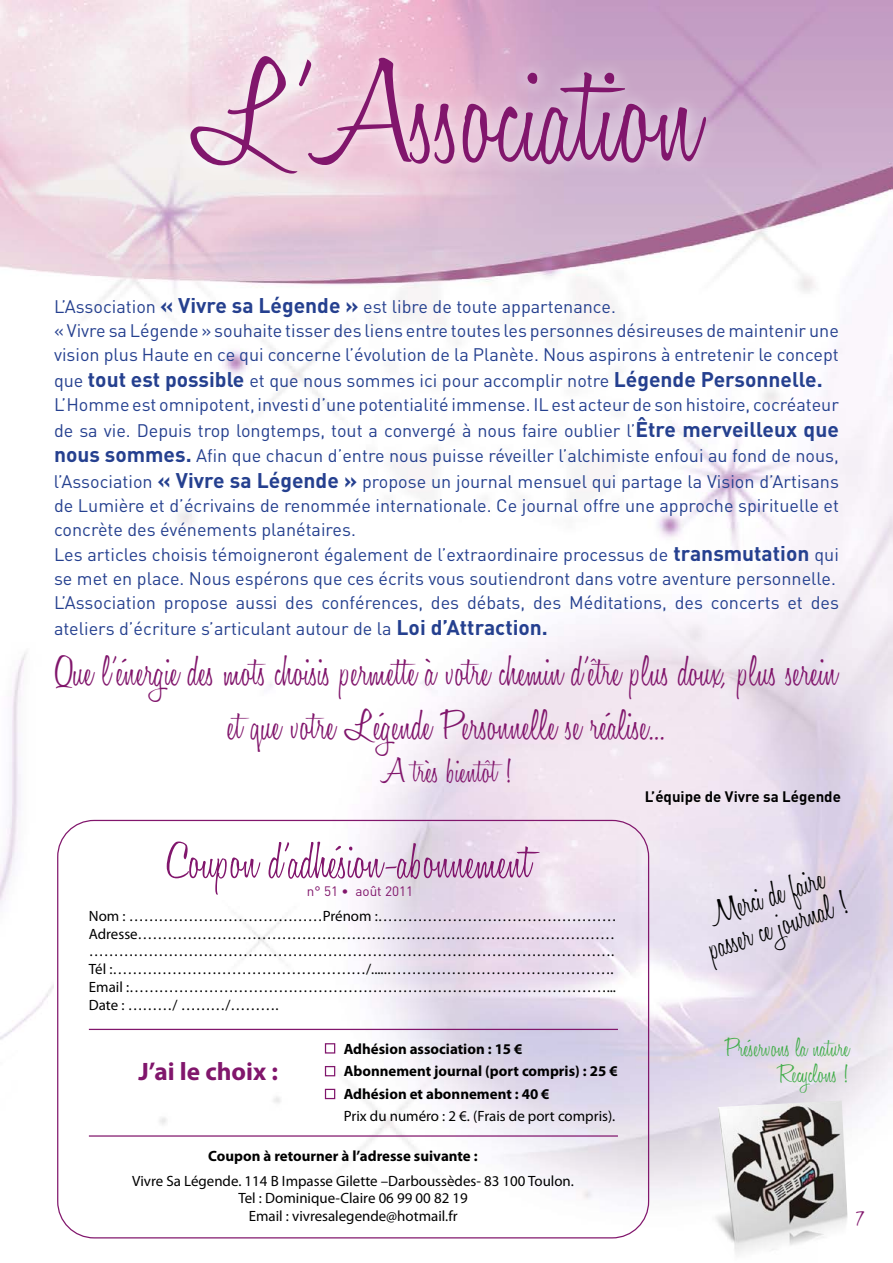
<style>
.page{position:relative;width:893px;height:1263px;background:#fff}
.page>*{position:absolute;margin:0;border:0;box-sizing:border-box;transform-origin:0 0}
.t1{font:300 150px "Honey Script";color:#81166c}
.t2{font:300 52.65px "Honey Script";color:#81166c}
.t3{font:300 43.5px/54px "Honey Script";color:#81166c;text-align:center}
.t4{font:300 36px/31.5px "Honey Script";color:#000;text-align:center}
.t5{font:300 36px "Honey Script";color:#81166c}
.t6{font:300 27px/26px "Honey Script";color:#41ad49;text-align:right}
.t7{font:700 25.35px "Myriad Pro";color:#81166c}
.t8{font:300 22.5px "Honey Script";color:#81166c}
.t9{font:18px/24.8px "DIN";color:#25408f}
.t10{font:700 15px "DIN";color:#000}
.t11{font:14.85px/17.9px "Myriad Pro";color:#000}
.t12{font:700 14.85px/22.4px "Myriad Pro";color:#000}
.t13{font:13.5px "DIN";color:#81166c}
.s1{font-weight:700;font-size:21px}
</style>
<div class="page">
<img style="left:0;top:0;width:893px;height:1239px">
<div style="left:176px;top:42px;width:544px;height:147px;background:#fff;opacity:.86"></div>
<div style="left:325px;top:1043px;width:10px;height:10px;border:1px solid #81166c"></div>
<div style="left:325px;top:1066px;width:10px;height:10px;border:1px solid #81166c"></div>
<div style="left:325px;top:1089px;width:10px;height:10px;border:1px solid #81166c"></div>
<hr style="left:89px;top:1029px;width:529px;height:1px;background:#81166c">
<hr style="left:89px;top:1135px;width:529px;height:1px;background:#81166c">
<img style="left:706px;top:1100px;width:144px;height:154px">
<h1 class="t1" style="left:192px;top:23px;width:510px">L’Association</h1>
<p class="t9" style="left:54px;top:294px;width:787px">L’Association <span class="s1">« Vivre sa Légende »</span> est libre de toute appartenance.<br>« Vivre sa Légende » souhaite tisser des liens entre toutes les personnes désireuses de maintenir une vision plus Haute en ce qui concerne l’évolution de la Planète. Nous aspirons à entretenir le concept que <span class="s1">tout est possible</span> et que nous sommes ici pour accomplir notre <span class="s1">Légende Personnelle.<br></span>L’Homme est omnipotent, investi d’une potentialité immense. IL est acteur de son histoire, cocréateur de sa vie. Depuis trop longtemps, tout a convergé à nous faire oublier l’<span class="s1">Être merveilleux que nous sommes.</span> Afin que chacun d’entre nous puisse réveiller l’alchimiste enfoui au fond de nous, l’Association <span class="s1">« Vivre sa Légende »</span> propose un journal mensuel qui partage la Vision d’Artisans de Lumière et d’écrivains de renommée internationale. Ce journal offre une approche spirituelle et concrète des événements planétaires.<br>Les articles choisis témoigneront également de l’extraordinaire processus de <span class="s1">transmutation</span> qui se met en place. Nous espérons que ces écrits vous soutiendront dans votre aventure personnelle.<br>L’Association propose aussi des conférences, des débats, des Méditations, des concerts et des ateliers d’écriture s’articulant autour de la <span class="s1">Loi d’Attraction.</span></p>
<h3 class="t3" style="left:55px;top:646px;width:784px">Que l’énergie des mots choisis permette à votre chemin d’être plus doux, plus serein et que votre Légende Personnelle se réalise...</h3>
<h3 class="t5" style="left:381px;top:749px;width:132px">A très bientôt !</h3>
<p class="t10" style="left:645px;top:787px;width:197px">L’équipe de Vivre sa Légende</p>
<h2 class="t2" style="left:167px;top:829px;width:366px">Coupon d’adhésion-abonnement</h2>
<h3 class="t4" style="left:694px;top:906px;width:146px;rotate:-19deg">Merci de faire passer ce journal !</h3>
<p class="t13" style="left:307px;top:883px;width:108px">n° 51 • août 2011</p>
<p class="t11" style="left:89px;top:906px;width:529px">Nom : …………………………………Prénom :………………………………………… Adresse…………………………………………………………………………………… …………………………………………………………………………………………….<br>Tél :……………………………………………/.....……………………………………….<br>Email :……………………………………………………………………………………...<br>Date : ………/ ………/……….</p>
<h3 class="t7" style="left:138px;top:1055px;width:141px">J’ai le choix :</h3>
<p class="t12" style="left:344px;top:1037px;width:275px">Adhésion association : 15 €<br>Abonnement journal (port compris) : 25 €<br>Adhésion et abonnement : 40 €</p>
<p class="t11" style="left:344px;top:1107px;width:273px">Prix du numéro : 2 €. (Frais de port compris).</p>
<p class="t12" style="left:208px;top:1145px;width:271px">Coupon à retourner à l’adresse suivante :</p>
<p class="t11" style="left:132px;top:1171px;width:443px;text-align:center">Vivre Sa Légende. 114 B Impasse Gilette –Darboussèdes- 83 100 Toulon.<br>Tel : Dominique-Claire 06 99 00 82 19<br>Email : vivresalegende@hotmail.fr</p>
<h3 class="t6" style="left:725px;top:1036px;width:126px">Préservons la nature<br>Recyclons !</h3>
<p class="t8" style="left:857px;top:1205px;width:9px">7</p>
</div>
